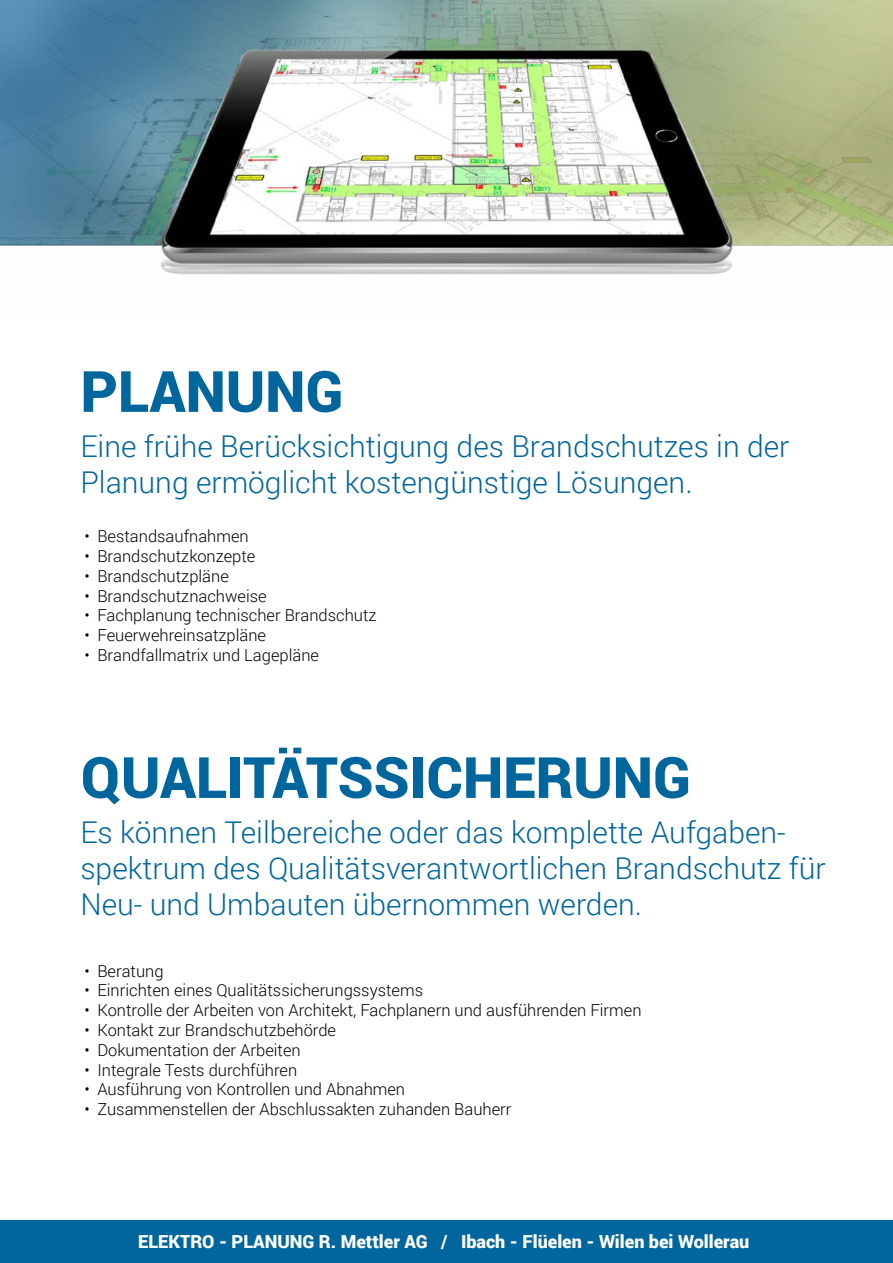
<style>
.page{position:relative;width:893px;height:1263px;background:#fff}
.page>*{position:absolute;margin:0;border:0;box-sizing:border-box;transform-origin:0 0}
.t1{font:900 57px "Roboto";color:#00669d}
.t2{font:300 30px/36px "Roboto";color:#00669d}
.t3{font:900 18px "Roboto";color:#fff}
.t4{font:300 16.5px "Roboto";color:#000}
</style>
<div class="page">
<img style="left:0;top:0;width:893px;height:275px">
<div style="left:0;top:1220px;width:893px;height:43px;background:#00669d"></div>
<h1 class="t1" style="left:81px;top:351px;width:264px">PLANUNG</h1>
<h2 class="t2" style="left:80px;top:428px;width:711px">Eine frühe Berücksichtigung des Brandschutzes in der<br>Planung ermöglicht kostengünstige Lösungen.</h2>
<p class="t4" style="left:85px;top:525px;width:166px">• Bestandsaufnahmen</p>
<p class="t4" style="left:85px;top:545px;width:172px">• Brandschutzkonzepte</p>
<p class="t4" style="left:85px;top:564px;width:146px">• Brandschutzpläne</p>
<p class="t4" style="left:85px;top:584px;width:184px">• Brandschutznachweise</p>
<p class="t4" style="left:85px;top:604px;width:294px">• Fachplanung technischer Brandschutz</p>
<p class="t4" style="left:85px;top:624px;width:183px">• Feuerwehreinsatzpläne</p>
<p class="t4" style="left:85px;top:644px;width:236px">• Brandfallmatrix und Lagepläne</p>
<h1 class="t1" style="left:81px;top:737px;width:612px">QUALITÄTSSICHERUNG</h1>
<h2 class="t2" style="left:80px;top:814px;width:747px">Es können Teilbereiche oder das komplette Aufgaben&shy;spektrum des Qualitätsverantwortlichen Brandschutz für<br>Neu- und Umbauten übernommen werden.</h2>
<p class="t4" style="left:85px;top:959px;width:81px">• Beratung</p>
<p class="t4" style="left:85px;top:979px;width:340px">• Einrichten eines Qualitätssicherungssystems</p>
<p class="t4" style="left:85px;top:999px;width:558px">• Kontrolle der Arbeiten von Architekt, Fachplanern und ausführenden Firmen</p>
<p class="t4" style="left:85px;top:1019px;width:253px">• Kontakt zur Brandschutzbehörde</p>
<p class="t4" style="left:85px;top:1038px;width:218px">• Dokumentation der Arbeiten</p>
<p class="t4" style="left:85px;top:1058px;width:214px">• Integrale Tests durchführen</p>
<p class="t4" style="left:85px;top:1078px;width:322px">• Ausführung von Kontrollen und Abnahmen</p>
<p class="t4" style="left:85px;top:1098px;width:428px">• Zusammenstellen der Abschlussakten zuhanden Bauherr</p>
<p class="t3" style="left:138px;top:1228px;width:612px">ELEKTRO - PLANUNG R. Mettler AG / Ibach - Flüelen - Wilen bei Wollerau</p>
</div>
